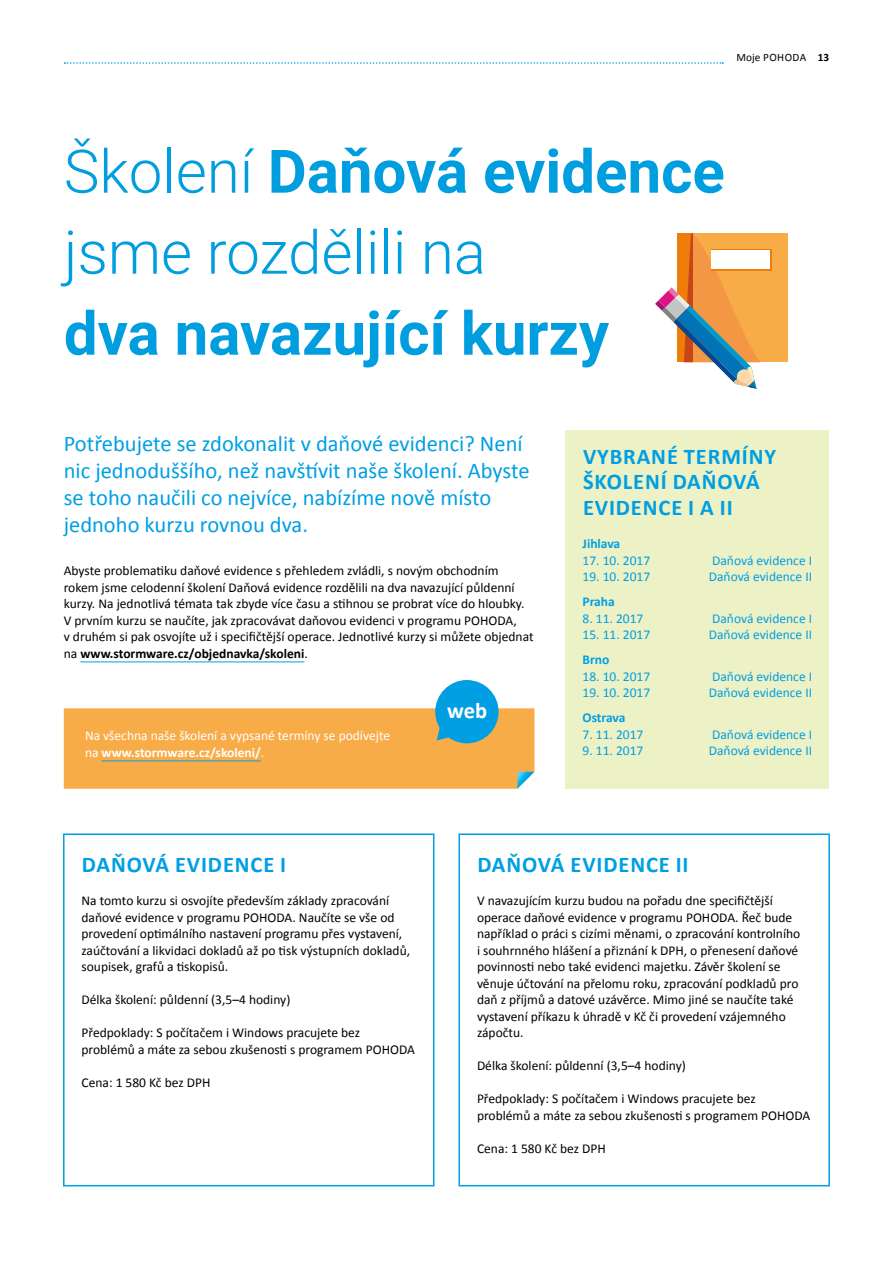
<style>
.page{position:relative;width:893px;height:1263px;background:#fff}
.page>*{position:absolute;margin:0;border:0;box-sizing:border-box;transform-origin:0 0}
.t1{font:300 60px/81px "Roboto";color:#009edf}
.t2{font:700 60px "Roboto";color:#009edf}
.t3{font:22.5px/27px "Calibri";color:#009fe3}
.t4{font:700 22.5px/25.5px "Calibri";letter-spacing:.04em;color:#009fe3}
.t5{font:700 22.5px "Calibri";color:#fff}
.t6{font:13.5px/16.5px "Calibri";color:#000}
.t7{font:13.5px "Calibri";color:#009fe3}
.t8{font:13.5px/16.5px "Calibri";color:#fff}
.t9{font:700 13.5px "Calibri";color:#009fe3}
.t10{font:11.25px "Calibri";letter-spacing:.03em;color:#000}
.s1{font-weight:700}
</style>
<div class="page">
<svg style="left:65px;top:62px;width:658px;height:2px"></svg>
<hr style="left:80px;top:661px;width:224px;height:1px;background:#009fe3">
<div style="left:63px;top:833px;width:371px;height:353px;border:2px solid #009fe3"></div>
<div style="left:458px;top:833px;width:372px;height:353px;border:2px solid #009fe3"></div>
<div style="left:566px;top:430px;width:263px;height:358px;background:#edf1c6"></div>
<div style="left:693px;top:233px;width:95px;height:129px;background:#f8ac48"></div>
<div style="left:711px;top:249px;width:60px;height:22px;background:#ef7d0a"></div>
<div style="left:712px;top:250px;width:58px;height:19px;background:#fff"></div>
<svg style="left:655px;top:233px;width:105px;height:156px"></svg>
<div style="left:64px;top:708px;width:470px;height:81px;background:#f8ac48"></div>
<div style="left:435px;top:680px;width:64px;height:63px;background:#009fe3;border-radius:50%"></div>
<p class="t10" style="left:736px;top:50px;width:94px">Moje POHODA <span class="s1">13</span></p>
<h1 class="t1" style="left:64px;top:129px;width:662px">Školení <span class="s1">Daňová evidence </span>jsme rozdělili na</h1>
<h1 class="t2" style="left:64px;top:291px;width:547px">dva navazující kurzy</h1>
<h2 class="t3" style="left:64px;top:430px;width:467px">Potřebujete se zdokonalit v daňové evidenci? Není nic jednoduššího, než navštívit naše školení. Abyste se toho naučili co nejvíce, nabízíme nově místo jednoho kurzu rovnou dva.</h2>
<h2 class="t4" style="left:583px;top:443px;width:195px">VYBRANÉ TERMÍNY<br>ŠKOLENÍ DAŇOVÁ<br>EVIDENCE I A II</h2>
<p class="t9" style="left:583px;top:535px;width:39px">Jihlava</p>
<p class="t7" style="left:583px;top:552px;width:69px">17. 10. 2017</p>
<p class="t7" style="left:712px;top:552px;width:101px">Daňová evidence I</p>
<p class="t7" style="left:583px;top:568px;width:69px">19. 10. 2017</p>
<p class="t7" style="left:709px;top:568px;width:105px">Daňová evidence II</p>
<p class="t9" style="left:583px;top:593px;width:34px">Praha</p>
<p class="t7" style="left:583px;top:610px;width:62px">8. 11. 2017</p>
<p class="t7" style="left:712px;top:610px;width:101px">Daňová evidence I</p>
<p class="t7" style="left:583px;top:626px;width:69px">15. 11. 2017</p>
<p class="t7" style="left:709px;top:626px;width:105px">Daňová evidence II</p>
<p class="t9" style="left:583px;top:651px;width:28px">Brno</p>
<p class="t7" style="left:583px;top:668px;width:69px">18. 10. 2017</p>
<p class="t7" style="left:712px;top:668px;width:101px">Daňová evidence I</p>
<p class="t7" style="left:583px;top:684px;width:69px">19. 10. 2017</p>
<p class="t7" style="left:709px;top:684px;width:105px">Daňová evidence II</p>
<p class="t9" style="left:583px;top:709px;width:44px">Ostrava</p>
<p class="t7" style="left:583px;top:726px;width:62px">7. 11. 2017</p>
<p class="t7" style="left:712px;top:726px;width:101px">Daňová evidence I</p>
<p class="t7" style="left:583px;top:742px;width:62px">9. 11. 2017</p>
<p class="t7" style="left:709px;top:742px;width:105px">Daňová evidence II</p>
<p class="t6" style="left:64px;top:563px;width:471px">Abyste problematiku daňové evidence s přehledem zvládli, s novým obchodním rokem jsme celodenní školení Daňová evidence rozdělili na dva navazující půldenní kurzy. Na jednotlivá témata tak zbyde více času a stihnou se probrat více do hloubky.<br>V prvním kurzu se naučíte, jak zpracovávat daňovou evidenci v programu POHODA,<br>v druhém si pak osvojíte už i specifičtější operace. Jednotlivé kurzy si můžete objednat na <span class="s1">www.stormware.cz/objednavka/skoleni</span>.</p>
<h2 class="t5" style="left:447px;top:696px;width:41px">web</h2>
<p class="t8" style="left:85px;top:728px;width:307px">Na všechna naše školení a vypsané termíny se podívejte na <span class="s1">www.stormware.cz/skoleni/</span>.</p>
<h2 class="t4" style="left:82px;top:852px;width:206px">DAŇOVÁ EVIDENCE I</h2>
<p class="t6" style="left:82px;top:893px;width:330px">Na tomto kurzu si osvojíte především základy zpracování daňové evidence v programu POHODA. Naučíte se vše od provedení optimálního nastavení programu přes vystavení, zaúčtování a likvidaci dokladů až po tisk výstupních dokladů, soupisek, grafů a tiskopisů.</p>
<p class="t6" style="left:82px;top:992px;width:210px">Délka školení: půldenní (3‚5–4 hodiny)</p>
<p class="t6" style="left:82px;top:1025px;width:335px">Předpoklady: S počítačem i Windows pracujete bez problémů a máte za sebou zkušenosti s programem POHODA</p>
<p class="t6" style="left:82px;top:1074px;width:130px">Cena: 1 580 Kč bez DPH</p>
<h2 class="t4" style="left:477px;top:852px;width:213px">DAŇOVÁ EVIDENCE II</h2>
<p class="t6" style="left:477px;top:893px;width:325px">V navazujícím kurzu budou na pořadu dne specifičtější operace daňové evidence v programu POHODA. Řeč bude například o práci s cizími měnami, o zpracování kontrolního i souhrnného hlášení a přiznání k DPH, o přenesení daňové povinnosti nebo také evidenci majetku. Závěr školení se věnuje účtování na přelomu roku, zpracování podkladů pro daň z příjmů a datové uzávěrce. Mimo jiné se naučíte také vystavení příkazu k úhradě v Kč či provedení vzájemného zápočtu.</p>
<p class="t6" style="left:477px;top:1058px;width:210px">Délka školení: půldenní (3‚5–4 hodiny)</p>
<p class="t6" style="left:477px;top:1091px;width:335px">Předpoklady: S počítačem i Windows pracujete bez problémů a máte za sebou zkušenosti s programem POHODA</p>
<p class="t6" style="left:477px;top:1140px;width:130px">Cena: 1 580 Kč bez DPH</p>
</div>
